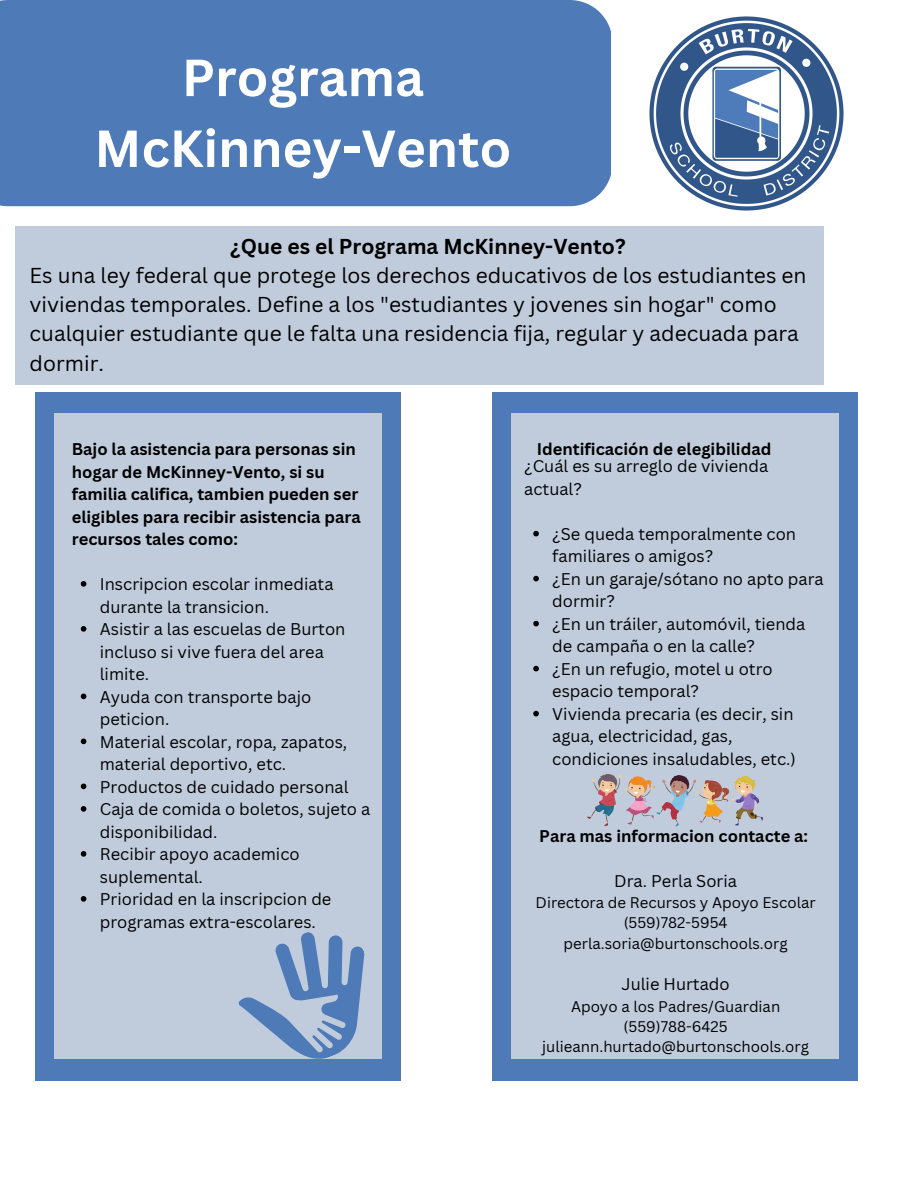
<style>
.page{position:relative;width:918px;height:1188px;background:#fff}
.page>*{position:absolute;margin:0;border:0;box-sizing:border-box;transform-origin:0 0}
.t1{font:700 51px/70.8px "Canva Sans";color:#fff;text-align:center}
.t2{font:21px/29.2px "Canva Sans";color:#000}
.t3{font:700 21px "Canva Sans";color:#000}
.t4{font:16.5px/22.5px "Canva Sans";color:#000}
.t5{font:700 16.5px/22.5px "Canva Sans";color:#000}
.t6{font:15px/20.2px "Canva Sans";color:#000;text-align:center}
</style>
<div class="page">
<div style="left:0;top:0;width:611px;height:206px;background:#4e7ab8"></div>
<img style="left:649px;top:16px;width:195px;height:195px">
<div style="left:15px;top:226px;width:809px;height:159px;background:#c0ccdc"></div>
<div style="left:35px;top:392px;width:366px;height:688px;background:#4e7ab8"></div>
<div style="left:55px;top:413px;width:327px;height:646px;background:#c0ccdc"></div>
<div style="left:492px;top:393px;width:366px;height:688px;background:#4e7ab8"></div>
<div style="left:512px;top:413px;width:327px;height:645px;background:#c0ccdc"></div>
<svg style="left:81px;top:581px;width:5px;height:6px"></svg>
<svg style="left:81px;top:626px;width:5px;height:6px"></svg>
<svg style="left:81px;top:694px;width:5px;height:5px"></svg>
<svg style="left:81px;top:739px;width:5px;height:5px"></svg>
<svg style="left:81px;top:784px;width:5px;height:5px"></svg>
<svg style="left:81px;top:806px;width:5px;height:6px"></svg>
<svg style="left:81px;top:851px;width:5px;height:6px"></svg>
<svg style="left:81px;top:896px;width:5px;height:6px"></svg>
<svg style="left:223px;top:932px;width:172px;height:149px"></svg>
<svg style="left:587px;top:774px;width:176px;height:53px"></svg>
<svg style="left:533px;top:531px;width:6px;height:5px"></svg>
<svg style="left:533px;top:576px;width:6px;height:5px"></svg>
<svg style="left:533px;top:621px;width:6px;height:5px"></svg>
<svg style="left:533px;top:666px;width:6px;height:5px"></svg>
<svg style="left:533px;top:711px;width:6px;height:5px"></svg>
<h1 class="t1" style="left:94px;top:41px;width:418px">Programa<br>McKinney-Vento</h1>
<p class="t3" style="left:230px;top:231px;width:397px">¿Que es el Programa McKinney-Vento?</p>
<p class="t2" style="left:30px;top:260px;width:779px">Es una ley federal que protege los derechos educativos de los estudiantes en viviendas temporales. Define a los "estudiantes y jovenes sin hogar" como cualquier estudiante que le falta una residencia fija, regular y adecuada para dormir.</p>
<p class="t5" style="left:72px;top:437px;width:291px">Bajo la asistencia para personas sin hogar de McKinney-Vento, si su familia califica, tambien pueden ser eligibles para recibir asistencia para recursos tales como:</p>
<p class="t4" style="left:100px;top:572px;width:272px">Inscripcion escolar inmediata durante la transicion.<br>Asistir a las escuelas de Burton incluso si vive fuera del area limite.<br>Ayuda con transporte bajo peticion.<br>Material escolar, ropa, zapatos, material deportivo, etc.<br>Productos de cuidado personal<br>Caja de comida o boletos, sujeto a disponibilidad.<br>Recibir apoyo academico suplemental.<br>Prioridad en la inscripcion de programas extra-escolares.</p>
<p class="t5" style="left:537px;top:437px;width:236px">Identificación de elegibilidad</p>
<p class="t4" style="left:524px;top:455px;width:246px">¿Cuál es su arreglo de vivienda actual?</p>
<p class="t4" style="left:552px;top:522px;width:273px">¿Se queda temporalmente con familiares o amigos?<br>¿En un garaje/sótano no apto para dormir?<br>¿En un tráiler, automóvil, tienda de campaña o en la calle?<br>¿En un refugio, motel u otro espacio temporal?<br>Vivienda precaria (es decir, sin agua, electricidad, gas, condiciones insaludables, etc.)</p>
<p class="t5" style="left:539px;top:824px;width:270px">Para mas informacion contacte a:</p>
<p class="t4" style="left:614px;top:869px;width:124px">Dra. Perla Soria</p>
<p class="t6" style="left:536px;top:892px;width:282px">Directora de Recursos y Apoyo Escolar (559)782-5954 perla.soria@burtonschools.org</p>
<p class="t4" style="left:622px;top:973px;width:110px">Julie Hurtado</p>
<p class="t6" style="left:542px;top:996px;width:268px">Apoyo a los Padres/Guardian (559)788-6425 julieann.hurtado@burtonschools.org</p>
</div>
